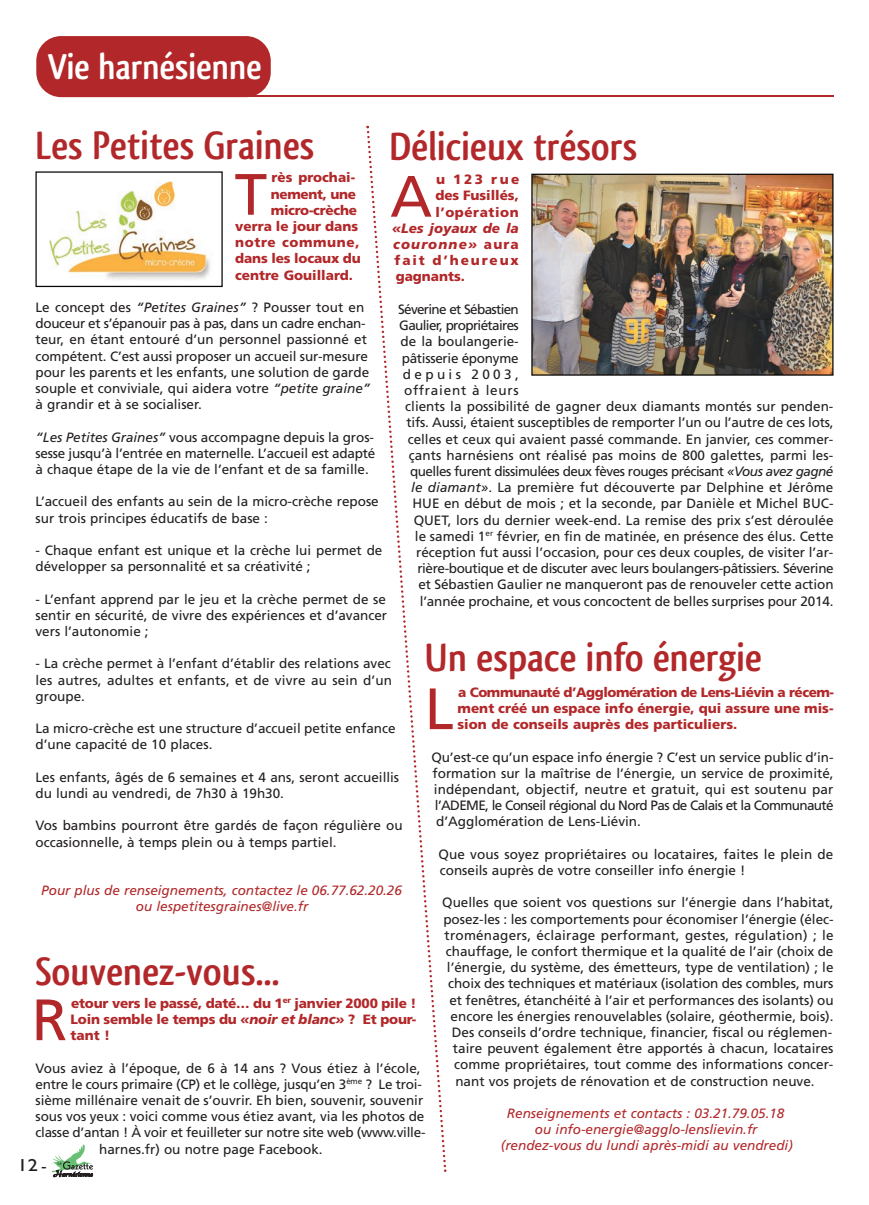
<style>
.page{position:relative;width:869px;height:1205px;background:#fff}
.page>*{position:absolute;margin:0;border:0;box-sizing:border-box;transform-origin:0 0}
.t1{font:58.25px "Frutiger";color:#b2282a}
.t2{font:700 41.25px "Qlassik";color:#b2282a}
.t3{font:700 37.5px "Qlassik";color:#fff}
.t4{font:17.5px "Gill Sans";color:#231f20;scale:1.16 1}
.t5{font:13.5px/16.2px "Frutiger";color:#231f20}
.t6{font:900 13.5px/16.2px "Frutiger";color:#b2282a;text-align:justify}
.t7{font:italic 13.5px/16.2px "Frutiger";color:#b2282a;text-align:center}
.t8{font:13.5px "Frutiger";letter-spacing:-.02em;color:#231f20}
.t9{font:13.5px "Frutiger";letter-spacing:-.03em;color:#231f20}
.t10{font:13.5px "Frutiger";letter-spacing:-.04em;color:#231f20}
.t11{font:13.5px "Frutiger";letter-spacing:-.05em;color:#231f20}
.t12{font:13.5px "Frutiger";letter-spacing:.055em;color:#231f20}
.t13{font:900 13.5px "Frutiger";letter-spacing:.045em;color:#b2282a}
.t14{font:900 13.5px "Frutiger";letter-spacing:-.02em;color:#b2282a}
.t15{font:13.5px "Frutiger";letter-spacing:.25em;color:#231f20}
.t16{font:900 13.5px "Frutiger";letter-spacing:-.025em;color:#b2282a}
.s1{font-style:italic}
.s2{font-size:15px}
</style>
<div class="page">
<div style="left:36px;top:36px;width:234px;height:61px;background:#b2282a;border-radius:25px"></div>
<hr style="left:205px;top:95px;width:627px;height:2px;background:#b2282a">
<img style="left:49px;top:181px;width:164px;height:99px">
<div style="left:35px;top:171px;width:187px;height:116px;border:1px solid #070504"></div>
<img style="left:533px;top:176px;width:298px;height:198px">
<div style="left:531px;top:174px;width:302px;height:202px;border:1px solid #070504"></div>
<svg style="left:52px;top:1144px;width:41px;height:34px"></svg>
<svg style="left:366px;top:125px;width:81px;height:1046px"></svg>
<h3 class="t3" style="left:48px;top:44px;width:215px">Vie harnésienne</h3>
<h2 class="t2" style="left:35px;top:122px;width:280px">Les Petites Graines</h2>
<h2 class="t2" style="left:389px;top:123px;width:249px">Délicieux trésors</h2>
<h1 class="t1" style="left:234px;top:171px;width:34px">T</h1>
<p class="t6" style="left:271px;top:171px;width:85px">rès prochai-</p>
<h1 class="t1" style="left:390px;top:173px;width:44px">A</h1>
<p class="t6" style="left:435px;top:172px;width:86px">u 123 rue des Fusillés, l’opération</p>
<p class="t6" style="left:392px;top:221px;width:128px"><span class="s1">«Les joyaux de la couronne»</span> aura fait d’heureux gagnants.</p>
<p class="t11" style="left:398px;top:304px;width:122px">Séverine et Sébastien</p>
<p class="t11" style="left:399px;top:320px;width:121px">Gaulier, propriétaires</p>
<p class="t5" style="left:400px;top:334px;width:120px">de la boulangerie-</p>
<p class="t8" style="left:401px;top:352px;width:118px">pâtisserie éponyme</p>
<p class="t15" style="left:402px;top:369px;width:117px">depuis 2003,</p>
<p class="t12" style="left:404px;top:385px;width:116px">offraient à leurs</p>
<p class="t5" style="left:405px;top:399px;width:429px">clients la possibilité de gagner deux diamants montés sur penden-</p>
<p class="t5" style="left:406px;top:415px;width:428px">tifs. Aussi, étaient susceptibles de remporter l’un ou l’autre de ces lots,</p>
<p class="t5" style="left:407px;top:432px;width:427px">celles et ceux qui avaient passé commande. En janvier, ces commer-</p>
<p class="t5" style="left:408px;top:448px;width:425px">çants harnésiens ont réalisé pas moins de 800 galettes, parmi les-</p>
<p class="t10" style="left:410px;top:466px;width:424px">quelles furent dissimulées deux fèves rouges précisant <span class="s1">«Vous avez gagné</span></p>
<p class="t5" style="left:411px;top:480px;width:423px"><span class="s1">le diamant»</span>. La première fut découverte par Delphine et Jérôme</p>
<p class="t5" style="left:412px;top:496px;width:422px">HUE en début de mois ; et la seconde, par Danièle et Michel BUC-</p>
<p class="t5" style="left:413px;top:513px;width:421px">QUET, lors du dernier week-end. La remise des prix s’est déroulée</p>
<p class="t5" style="left:415px;top:529px;width:420px">le samedi 1<sup>er</sup> février, en fin de matinée, en présence des élus. Cette</p>
<p class="t5" style="left:416px;top:545px;width:418px">réception fut aussi l’occasion, pour ces deux couples, de visiter l’ar-</p>
<p class="t9" style="left:417px;top:563px;width:417px">rière-boutique et de discuter avec leurs boulangers-pâtissiers. Séverine</p>
<p class="t5" style="left:418px;top:577px;width:416px">et Sébastien Gaulier ne manqueront pas de renouveler cette action</p>
<p class="t5" style="left:419px;top:594px;width:415px">l’année prochaine, et vous concoctent de belles surprises pour 2014.</p>
<p class="t16" style="left:270px;top:188px;width:87px">nement, une</p>
<p class="t14" style="left:270px;top:205px;width:88px">micro-crèche</p>
<p class="t6" style="left:235px;top:219px;width:124px">verra le jour dans</p>
<p class="t13" style="left:235px;top:237px;width:126px">notre commune,</p>
<p class="t6" style="left:235px;top:252px;width:127px">dans les locaux du</p>
<p class="t6" style="left:235px;top:268px;width:119px">centre Gouillard.</p>
<p class="t5" style="left:35px;top:300px;width:336px">Le concept des <span class="s1">“Petites Graines”</span> ? Pousser tout en douceur et s’épanouir pas à pas, dans un cadre enchan&shy;teur, en étant entouré d’un personnel passionné et compétent. C’est aussi proposer un accueil sur-mesure pour les parents et les enfants, une solution de garde souple et conviviale, qui aidera votre <span class="s1">“petite graine” </span>à grandir et à se socialiser.</p>
<p class="t5" style="left:35px;top:430px;width:341px;text-align:justify"><span class="s1">“Les Petites Graines”</span> vous accompagne depuis la gros&shy;sesse jusqu’à l’entrée en maternelle. L’accueil est adapté à chaque étape de la vie de l’enfant et de sa famille.</p>
<p class="t5" style="left:35px;top:495px;width:344px">L’accueil des enfants au sein de la micro-crèche repose sur trois principes éducatifs de base :</p>
<p class="t5" style="left:35px;top:543px;width:348px">- Chaque enfant est unique et la crèche lui permet de développer sa personnalité et sa créativité ;</p>
<p class="t5" style="left:35px;top:592px;width:353px;text-align:justify">- L’enfant apprend par le jeu et la crèche permet de se sentir en sécurité, de vivre des expériences et d’avancer vers l’autonomie ;</p>
<p class="t5" style="left:35px;top:657px;width:358px;text-align:justify">- La crèche permet à l’enfant d’établir des relations avec les autres, adultes et enfants, et de vivre au sein d’un groupe.</p>
<p class="t5" style="left:35px;top:721px;width:361px">La micro-crèche est une structure d’accueil petite enfance d’une capacité de 10 places.</p>
<p class="t5" style="left:35px;top:770px;width:365px">Les enfants, âgés de 6 semaines et 4 ans, seront accueillis du lundi au vendredi, de 7h30 à 19h30.</p>
<p class="t5" style="left:35px;top:819px;width:368px">Vos bambins pourront être gardés de façon régulière ou occasionnelle, à temps plein ou à temps partiel.</p>
<p class="t7" style="left:41px;top:883px;width:362px">Pour plus de renseignements, contactez le 06.77.62.20.26 ou lespetitesgraines@live.fr</p>
<h2 class="t2" style="left:424px;top:633px;width:338px">Un espace info énergie</h2>
<h1 class="t1" style="left:424px;top:685px;width:31px">L</h1>
<p class="t6" style="left:457px;top:685px;width:378px">a Communauté d’Agglomération de Lens-Liévin a récem&shy;ment créé un espace info énergie, qui assure une mis&shy;sion de conseils auprès des particuliers.</p>
<p class="t5" style="left:431px;top:750px;width:403px;text-align:justify">Qu’est-ce qu’un espace info énergie ? C’est un service public d’in&shy;formation sur la maîtrise de l’énergie, un service de proximité, indépendant, objectif, neutre et gratuit, qui est soutenu par l’ADEME, le Conseil régional du Nord Pas de Calais et la Communauté d’Agglomération de Lens-Liévin.</p>
<p class="t5" style="left:438px;top:847px;width:396px">Que vous soyez propriétaires ou locataires, faites le plein de conseils auprès de votre conseiller info énergie !</p>
<p class="t5" style="left:442px;top:895px;width:392px">Quelles que soient vos questions sur l’énergie dans l’habitat,</p>
<p class="t5" style="left:443px;top:912px;width:391px">posez-les : les comportements pour économiser l’énergie (élec-</p>
<p class="t5" style="left:444px;top:928px;width:390px">troménagers, éclairage performant, gestes, régulation) ; le</p>
<p class="t5" style="left:445px;top:944px;width:389px">chauffage, le confort thermique et la qualité de l’air (choix de</p>
<p class="t5" style="left:447px;top:960px;width:388px">l’énergie, du système, des émetteurs, type de ventilation) ; le</p>
<p class="t5" style="left:448px;top:976px;width:386px">choix des techniques et matériaux (isolation des combles, murs</p>
<p class="t5" style="left:449px;top:993px;width:385px">et fenêtres, étanchéité à l’air et performances des isolants) ou</p>
<p class="t5" style="left:450px;top:1009px;width:384px">encore les énergies renouvelables (solaire, géothermie, bois).</p>
<p class="t5" style="left:451px;top:1025px;width:382px">Des conseils d’ordre technique, financier, fiscal ou réglemen-</p>
<p class="t5" style="left:453px;top:1041px;width:382px">taire peuvent également être apportés à chacun, locataires</p>
<p class="t5" style="left:454px;top:1057px;width:380px">comme propriétaires, tout comme des informations concer-</p>
<p class="t5" style="left:455px;top:1074px;width:360px">nant vos projets de rénovation et de construction neuve.</p>
<p class="t7" style="left:500px;top:1106px;width:293px">Renseignements et contacts : 03.21.79.05.18 ou info-energie@agglo-lenslievin.fr (rendez-vous du lundi après-midi au vendredi)</p>
<h2 class="t2" style="left:35px;top:947px;width:246px">Souvenez-vous...</h2>
<h1 class="t1" style="left:32px;top:996px;width:37px">R</h1>
<p class="t6" style="left:70px;top:996px;width:347px">etour vers le passé, daté… du 1<sup>er</sup> janvier 2000 pile !<br>Loin semble le temps du <span class="s1">«noir et blanc»</span> ? Et pour&shy;tant !</p>
<p class="t5" style="left:35px;top:1061px;width:386px">Vous aviez à l’époque, de 6 à 14 ans ? Vous étiez à l’école,</p>
<p class="t5" style="left:35px;top:1077px;width:388px">entre le cours primaire (CP) et le collège, jusqu’en 3<sup>ème</sup> ? Le troi-</p>
<p class="t5" style="left:35px;top:1093px;width:389px">sième millénaire venait de s’ouvrir. Eh bien, souvenir, souvenir</p>
<p class="t5" style="left:35px;top:1109px;width:390px">sous vos yeux : voici comme vous étiez avant, via les photos de</p>
<p class="t8" style="left:35px;top:1127px;width:391px">classe d’antan ! À voir et feuilleter sur notre site web (www.ville-</p>
<p class="t5" style="left:99px;top:1142px;width:225px">harnes.fr) ou notre page Facebook.</p>
<p class="t4" style="left:18px;top:1154px;width:27px">12<span class="s2">-</span></p>
</div>
